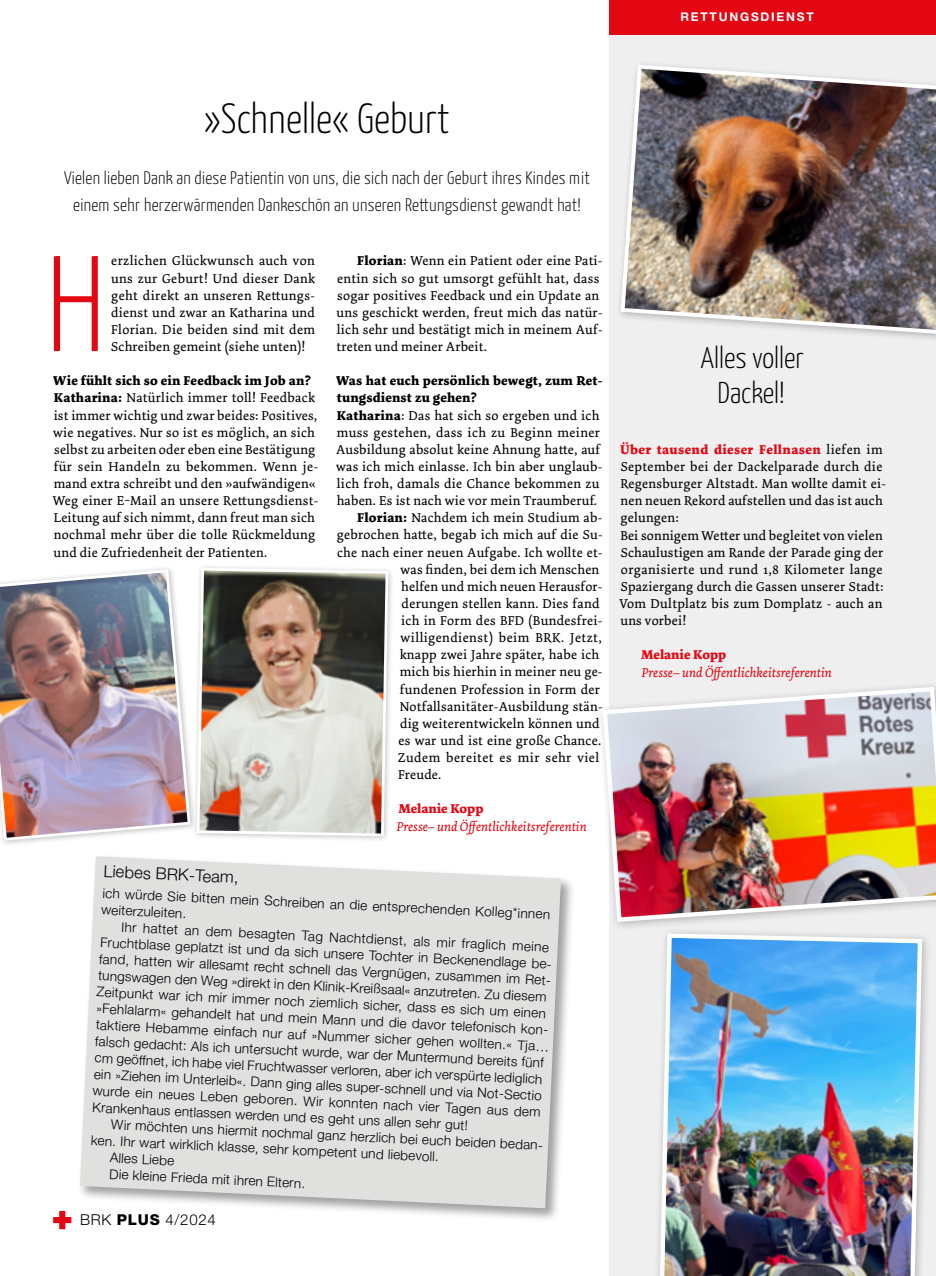
<style>
.page{position:relative;width:936px;height:1276px;background:#fff}
.page>*{position:absolute;margin:0;border:0;box-sizing:border-box;transform-origin:0 0}
.t1{font:300 135.75px "Yanone Kaffeesatz";color:#e30613}
.t2{font:300 42px "Yanone Kaffeesatz";color:#000}
.t3{font:300 30px/34.2px "Yanone Kaffeesatz";color:#000;text-align:center}
.t4{font:300 18px/27px "Yanone Kaffeesatz";letter-spacing:.015em;color:#000;text-align:center}
.t5{font:300 16.5px "Helvetica Neue LT Std";color:#000}
.t6{font:300 15px "Helvetica Neue LT Std";letter-spacing:.05em;color:#000}
.t7{font:13.5px/17.1px "Dolly Pro";letter-spacing:.02em;color:#000}
.t8{font:300 13.5px/16.5px "Helvetica Neue LT Std";color:#000}
.t9{font:italic 13.5px "Dolly Pro";color:#e30613}
.t10{font:700 13.5px "Dolly Pro";letter-spacing:.015em;color:#000}
.t11{font:700 13.5px "Dolly Pro";color:#e30613}
.t12{font:700 12px "Helvetica Neue LT Std";letter-spacing:.15em;color:#fff}
.s1{font-weight:700}
.s2{font-weight:800}
.s3{font-weight:700;color:#e30613}
</style>
<div class="page">
<div style="left:609px;top:34px;width:326px;height:1242px;background:#efefef"></div>
<img style="left:619px;top:64px;width:316px;height:272px">
<div style="left:597px;top:681px;width:338px;height:251px;background:#000;opacity:.25"></div>
<img style="left:600px;top:684px;width:335px;height:240px">
<div style="left:654px;top:928px;width:277px;height:348px;background:#000;opacity:.25"></div>
<img style="left:657px;top:931px;width:267px;height:345px">
<div style="left:78px;top:854px;width:496px;height:367px;background:#000;opacity:.38"></div>
<svg style="left:80px;top:856px;width:481px;height:352px;background:#e0e0df"></svg>
<img style="left:0;top:568px;width:192px;height:274px">
<div style="left:193px;top:564px;width:201px;height:279px;background:#000;opacity:.25"></div>
<svg style="left:195px;top:566px;width:195px;height:271px;background:#a79e93"></svg>
<svg style="left:53px;top:1211px;width:18px;height:18px"></svg>
<div style="left:609px;top:0;width:326px;height:34px;background:#e30613"></div>
<p class="t12" style="left:680px;top:10px;width:135px">RETTUNGSDIENST</p>
<h2 class="t2" style="left:203px;top:88px;width:247px">»Schnelle« Geburt</h2>
<h3 class="t4" style="left:64px;top:163px;width:527px">Vielen lieben Dank an diese Patientin von uns, die sich nach der Geburt ihres Kindes mit einem sehr herzerwärmenden Dankeschön an unseren Rettungsdienst gewandt hat!</h3>
<h1 class="t1" style="left:46px;top:207px;width:61px">H</h1>
<p class="t7" style="left:111px;top:252px;width:205px;text-align:justify">erzlichen Glückwunsch auch von uns zur Geburt! Und dieser Dank geht direkt an unseren Rettungs&shy;dienst und zwar an Katharina und Florian. Die beiden sind mit dem Schreiben gemeint (siehe unten)!</p>
<p class="t7" style="left:53px;top:372px;width:267px"><span class="s1">Wie fühlt sich so ein Feedback im Job an?<br>Katharina:</span> Natürlich immer toll! Feedback ist immer wichtig und zwar beides: Positives, wie negatives. Nur so ist es möglich, an sich selbst zu arbeiten oder eben eine Bestätigung für sein Handeln zu bekommen. Wenn je&shy;mand extra schreibt und den »aufwändigen« Weg einer E-Mail an unsere Rettungsdienst-Leitung auf sich nimmt, dann freut man sich nochmal mehr über die tolle Rückmeldung und die Zufriedenheit der Patienten.</p>
<p class="t7" style="left:336px;top:252px;width:267px;text-indent:21px"><span class="s1">Florian</span>: Wenn ein Patient oder eine Pati&shy;entin sich so gut umsorgt gefühlt hat, dass sogar positives Feedback und ein Update an uns geschickt werden, freut mich das natür&shy;lich sehr und bestätigt mich in meinem Auf&shy;treten und meiner Arbeit.</p>
<p class="t10" style="left:336px;top:372px;width:268px">Was hat euch persönlich bewegt, zum Ret-</p>
<p class="t10" style="left:337px;top:389px;width:141px">tungsdienst zu gehen?</p>
<p class="t7" style="left:337px;top:406px;width:264px"><span class="s1">Katharina</span>: Das hat sich so ergeben und ich</p>
<p class="t7" style="left:337px;top:424px;width:265px">muss gestehen, dass ich zu Beginn meiner</p>
<p class="t7" style="left:336px;top:441px;width:265px">Ausbildung absolut keine Ahnung hatte, auf</p>
<p class="t7" style="left:336px;top:458px;width:268px">was ich mich einlasse. Ich bin aber unglaub-</p>
<p class="t7" style="left:337px;top:475px;width:264px">lich froh, damals die Chance bekommen zu</p>
<p class="t7" style="left:337px;top:492px;width:262px">haben. Es ist nach wie vor mein Traumberuf.</p>
<p class="t7" style="left:357px;top:509px;width:247px"><span class="s1">Florian:</span> Nachdem ich mein Studium ab-</p>
<p class="t7" style="left:337px;top:526px;width:267px">gebrochen hatte, begab ich mich auf die Su-</p>
<p class="t7" style="left:337px;top:543px;width:267px">che nach einer neuen Aufgabe. Ich wollte et-</p>
<p class="t7" style="left:400px;top:561px;width:200px">was finden, bei dem ich Menschen</p>
<p class="t7" style="left:401px;top:578px;width:203px">helfen und mich neuen Herausfor-</p>
<p class="t7" style="left:401px;top:595px;width:199px">derungen stellen kann. Dies fand</p>
<p class="t7" style="left:401px;top:612px;width:203px">ich in Form des BFD (Bundesfrei-</p>
<p class="t7" style="left:400px;top:629px;width:203px">willigendienst) beim BRK. Jetzt,</p>
<p class="t7" style="left:400px;top:646px;width:201px">knapp zwei Jahre später, habe ich</p>
<p class="t7" style="left:400px;top:663px;width:204px">mich bis hierhin in meiner neu ge-</p>
<p class="t7" style="left:400px;top:680px;width:202px">fundenen Profession in Form der</p>
<p class="t7" style="left:399px;top:697px;width:204px">Notfallsanitäter-Ausbildung stän-</p>
<p class="t7" style="left:400px;top:715px;width:201px">dig weiterentwickeln können und</p>
<p class="t7" style="left:398px;top:732px;width:204px">es war und ist eine große Chance.</p>
<p class="t7" style="left:398px;top:749px;width:203px">Zudem bereitet es mir sehr viel</p>
<p class="t7" style="left:398px;top:766px;width:45px">Freude.</p>
<p class="t11" style="left:398px;top:800px;width:87px">Melanie Kopp</p>
<p class="t9" style="left:397px;top:817px;width:191px">Presse– und Öffentlichkeitsreferentin</p>
<p class="t5" style="left:104px;top:860px;width:137px;rotate:3deg">Liebes BRK-Team,</p>
<p class="t8" style="left:103px;top:883px;width:450px;line-height:17.2px;rotate:3deg">ich würde Sie bitten mein Schreiben an die entsprechenden Kolleg*innen weiterzuleiten.</p>
<p class="t8" style="left:101px;top:916px;width:456px;text-indent:21px;rotate:3deg">Ihr hattet an dem besagten Tag Nachtdienst, als mir fraglich meine Fruchtblase geplatzt ist und da sich unsere Tochter in Beckenendlage be&shy;fand, hatten wir allesamt recht schnell das Vergnügen, zusammen im Ret&shy;tungswagen den Weg »direkt in den Klinik-Kreißsaal« anzutreten. Zu diesem Zeitpunkt war ich mir immer noch ziemlich sicher, dass es sich um einen »Fehlalarm« gehandelt hat und mein Mann und die davor telefonisch kon&shy;taktiere Hebamme einfach nur auf »Nummer sicher gehen wollten.« Tja… falsch gedacht: Als ich untersucht wurde, war der Muntermund bereits fünf cm geöffnet, ich habe viel Fruchtwasser verloren, aber ich verspürte lediglich ein »Ziehen im Unterleib«. Dann ging alles super-schnell und via Not-Sectio wurde ein neues Leben geboren. Wir konnten nach vier Tagen aus dem Krankenhaus entlassen werden und es geht uns allen sehr gut!</p>
<p class="t8" style="left:112px;top:1115px;width:435px;rotate:3deg">Wir möchten uns hiermit nochmal ganz herzlich bei euch beiden bedan-</p>
<p class="t8" style="left:91px;top:1130px;width:350px;rotate:3deg">ken. Ihr wart wirklich klasse, sehr kompetent und liebevoll.</p>
<p class="t8" style="left:110px;top:1149px;width:66px;rotate:3deg">Alles Liebe</p>
<p class="t8" style="left:110px;top:1165px;width:197px;rotate:3deg">Die kleine Frieda mit ihren Eltern.</p>
<p class="t6" style="left:80px;top:1210px;width:137px">BRK <span class="s2">PLUS</span> 4/2024</p>
<h3 class="t3" style="left:701px;top:339px;width:105px">Alles voller<br>Dackel!</h3>
<p class="t7" style="left:619px;top:441px;width:268px"><span class="s3">Über tausend dieser Fellnasen</span> liefen im September bei der Dackelparade durch die Regensburger Altstadt. Man wollte damit ei&shy;nen neuen Rekord aufstellen und das ist auch gelungen:<br>Bei sonnigem Wetter und begleitet von vielen Schaulustigen am Rande der Parade ging der organisierte und rund 1,8 Kilometer lange Spaziergang durch die Gassen unserer Stadt:<br>Vom Dultplatz bis zum Domplatz - auch an uns vorbei!</p>
<p class="t11" style="left:641px;top:646px;width:87px">Melanie Kopp</p>
<p class="t9" style="left:642px;top:663px;width:191px">Presse– und Öffentlichkeitsreferentin</p>
</div>
